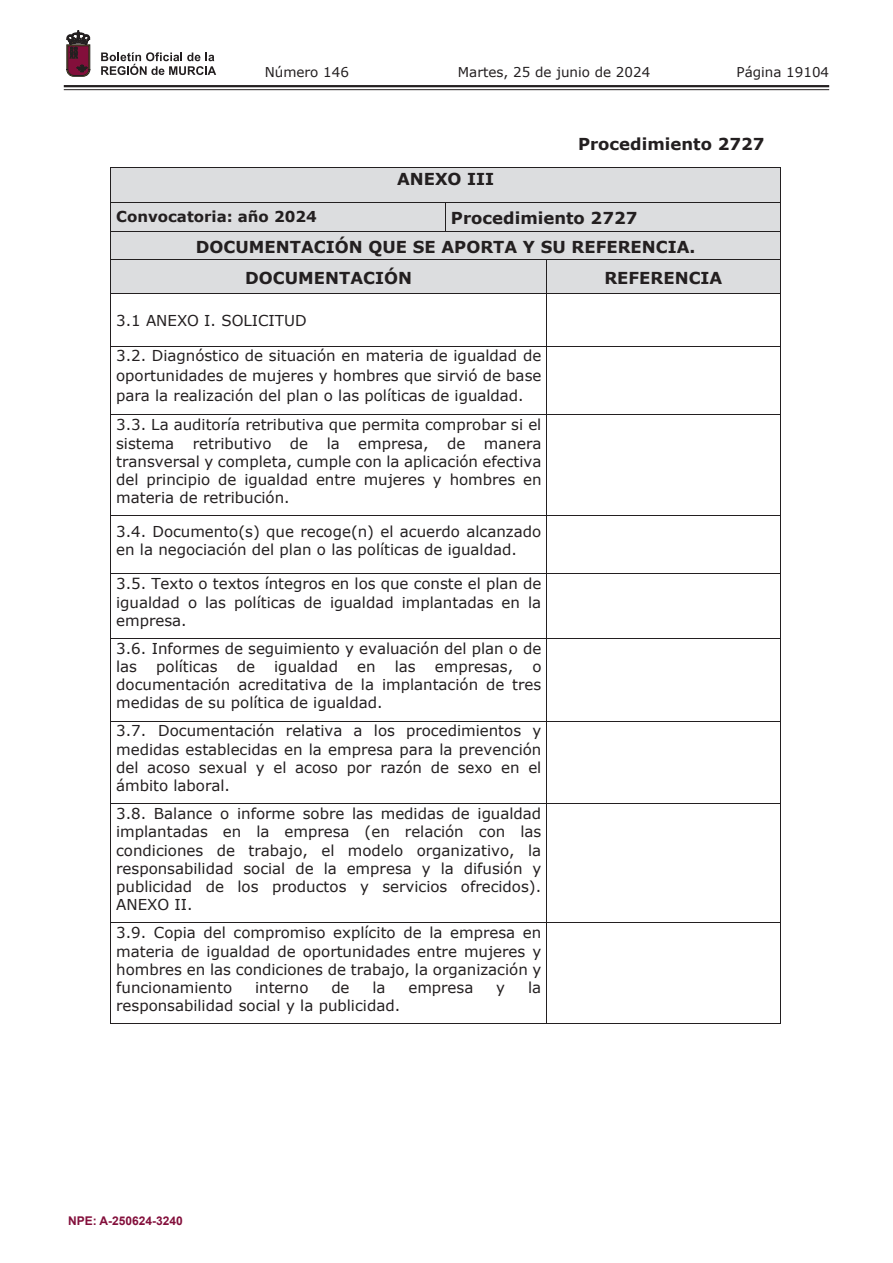
<style>
.page{position:relative;width:893px;height:1263px;background:#fff}
.page>*{position:absolute;margin:0;border:0;box-sizing:border-box;transform-origin:0 0}
.t1{font:700 16.5px/28.7px "Verdana";color:#231f20}
.t2{font:15px/18.3px "Verdana";color:#231f20;text-align:justify}
.t3{font:700 15px "Verdana";color:#231f20}
.t4{font:13.5px "Verdana";color:#231f20}
.t5{font:700 12px "Arial";color:#830f3b}
</style>
<div class="page">
<hr style="left:64px;top:85px;width:765px;height:2px;background:#231f20">
<hr style="left:64px;top:89px;width:765px;height:1px;background:#231f20">
<svg style="left:101px;top:52px;width:115px;height:23px"></svg>
<svg style="left:67px;top:31px;width:23px;height:45px"></svg>
<div style="left:116px;top:168px;width:659px;height:34px;background:#dcdddf"></div>
<hr style="left:111px;top:168px;width:670px;height:1px;background:#231f20">
<hr style="left:111px;top:168px;width:1px;height:34px;background:#231f20">
<hr style="left:780px;top:168px;width:1px;height:34px;background:#231f20">
<div style="left:111px;top:203px;width:334px;height:28px;background:#dcdddf"></div>
<div style="left:446px;top:203px;width:334px;height:28px;background:#dcdddf"></div>
<hr style="left:111px;top:202px;width:670px;height:1px;background:#231f20">
<svg style="left:445px;top:203px;width:1px;height:28px"></svg>
<div style="left:111px;top:232px;width:669px;height:27px;background:#dcdddf"></div>
<hr style="left:111px;top:231px;width:670px;height:1px;background:#231f20">
<svg style="left:780px;top:203px;width:1px;height:56px"></svg>
<div style="left:111px;top:260px;width:435px;height:33px;background:#dcdddf"></div>
<div style="left:546px;top:260px;width:234px;height:33px;background:#dcdddf"></div>
<hr style="left:111px;top:259px;width:670px;height:1px;background:#231f20">
<hr style="left:111px;top:260px;width:1px;height:33px;background:#231f20">
<hr style="left:546px;top:260px;width:1px;height:33px;background:#231f20">
<hr style="left:780px;top:260px;width:1px;height:33px;background:#231f20">
<hr style="left:111px;top:293px;width:670px;height:1px;background:#231f20">
<hr style="left:111px;top:294px;width:1px;height:52px;background:#231f20">
<hr style="left:546px;top:294px;width:1px;height:52px;background:#231f20">
<hr style="left:780px;top:294px;width:1px;height:52px;background:#231f20">
<hr style="left:111px;top:346px;width:670px;height:1px;background:#231f20">
<hr style="left:111px;top:346px;width:1px;height:68px;background:#231f20">
<hr style="left:546px;top:346px;width:1px;height:68px;background:#231f20">
<hr style="left:780px;top:346px;width:1px;height:68px;background:#231f20">
<hr style="left:111px;top:414px;width:670px;height:1px;background:#231f20">
<hr style="left:111px;top:415px;width:1px;height:100px;background:#231f20">
<hr style="left:546px;top:415px;width:1px;height:100px;background:#231f20">
<hr style="left:780px;top:415px;width:1px;height:100px;background:#231f20">
<hr style="left:111px;top:515px;width:670px;height:1px;background:#231f20">
<hr style="left:111px;top:516px;width:1px;height:57px;background:#231f20">
<hr style="left:546px;top:516px;width:1px;height:57px;background:#231f20">
<hr style="left:780px;top:516px;width:1px;height:57px;background:#231f20">
<hr style="left:111px;top:573px;width:670px;height:1px;background:#231f20">
<hr style="left:111px;top:574px;width:1px;height:64px;background:#231f20">
<hr style="left:546px;top:574px;width:1px;height:64px;background:#231f20">
<hr style="left:780px;top:574px;width:1px;height:64px;background:#231f20">
<hr style="left:111px;top:638px;width:670px;height:1px;background:#231f20">
<hr style="left:111px;top:639px;width:1px;height:82px;background:#231f20">
<hr style="left:546px;top:639px;width:1px;height:82px;background:#231f20">
<hr style="left:780px;top:639px;width:1px;height:82px;background:#231f20">
<hr style="left:111px;top:721px;width:670px;height:1px;background:#231f20">
<hr style="left:111px;top:721px;width:1px;height:82px;background:#231f20">
<hr style="left:546px;top:721px;width:1px;height:82px;background:#231f20">
<hr style="left:780px;top:721px;width:1px;height:82px;background:#231f20">
<hr style="left:111px;top:803px;width:670px;height:1px;background:#231f20">
<hr style="left:111px;top:804px;width:1px;height:118px;background:#231f20">
<hr style="left:546px;top:804px;width:1px;height:118px;background:#231f20">
<hr style="left:780px;top:804px;width:1px;height:118px;background:#231f20">
<hr style="left:111px;top:922px;width:670px;height:1px;background:#231f20">
<hr style="left:111px;top:923px;width:1px;height:101px;background:#231f20">
<hr style="left:111px;top:1023px;width:435px;height:1px;background:#231f20">
<hr style="left:546px;top:923px;width:1px;height:101px;background:#231f20">
<hr style="left:547px;top:1023px;width:233px;height:1px;background:#231f20">
<hr style="left:780px;top:923px;width:1px;height:101px;background:#231f20">
<p class="t4" style="left:265px;top:62px;width:86px">Número 146</p>
<p class="t4" style="left:458px;top:62px;width:194px">Martes, 25 de junio de 2024</p>
<p class="t4" style="left:736px;top:62px;width:94px">Página 19104</p>
<p class="t1" style="left:397px;top:164px;width:99px">ANEXO III</p>
<p class="t1" style="left:578px;top:130px;width:188px">Procedimiento 2727</p>
<p class="t3" style="left:116px;top:206px;width:202px">Convocatoria: año 2024</p>
<p class="t1" style="left:196px;top:203px;width:501px;text-indent:255px">Procedimiento 2727<br>DOCUMENTACIÓN QUE SE APORTA Y SU REFERENCIA.</p>
<p class="t1" style="left:245px;top:263px;width:168px">DOCUMENTACIÓN</p>
<p class="t1" style="left:604px;top:263px;width:119px">REFERENCIA</p>
<p class="t2" style="left:116px;top:311px;width:192px">3.1 ANEXO I. SOLICITUD</p>
<p class="t2" style="left:116px;top:346px;width:427px;line-height:19.6px">3.2. Diagnóstico de situación en materia de igualdad de oportunidades de mujeres y hombres que sirvió de base para la realización del plan o las políticas de igualdad.</p>
<p class="t2" style="left:116px;top:415px;width:427px">3.3. La auditoría retributiva que permita comprobar si el sistema retributivo de la empresa, de manera transversal y completa, cumple con la aplicación efectiva del principio de igualdad entre mujeres y hombres en materia de retribución.</p>
<p class="t2" style="left:116px;top:522px;width:427px">3.4. Documento(s) que recoge(n) el acuerdo alcanzado en la negociación del plan o las políticas de igualdad.</p>
<p class="t2" style="left:116px;top:574px;width:427px">3.5. Texto o textos íntegros en los que conste el plan de igualdad o las políticas de igualdad implantadas en la empresa.</p>
<p class="t2" style="left:116px;top:639px;width:427px">3.6. Informes de seguimiento y evaluación del plan o de las</p>
<p class="t2" style="left:156px;top:657px;width:63px">políticas</p>
<p class="t2" style="left:237px;top:657px;width:20px">de</p>
<p class="t2" style="left:274px;top:657px;width:65px">igualdad</p>
<p class="t2" style="left:357px;top:657px;width:20px">en</p>
<p class="t2" style="left:395px;top:657px;width:22px">las</p>
<p class="t2" style="left:435px;top:657px;width:80px">empresas,</p>
<p class="t2" style="left:116px;top:657px;width:427px;text-indent:416px">o documentación acreditativa de la implantación de tres medidas de su política de igualdad.</p>
<p class="t2" style="left:116px;top:722px;width:427px">3.7. Documentación relativa a los procedimientos y medidas establecidas en la empresa para la prevención del acoso sexual y el acoso por razón de sexo en el ámbito laboral.</p>
<p class="t2" style="left:116px;top:804px;width:427px">3.8. Balance o informe sobre las medidas de igualdad implantadas en la empresa (en relación con las condiciones de trabajo, el modelo organizativo, la responsabilidad social de la empresa y la difusión y publicidad de los productos y servicios ofrecidos).<br>ANEXO II.</p>
<p class="t2" style="left:116px;top:923px;width:427px">3.9. Copia del compromiso explícito de la empresa en materia de igualdad de oportunidades entre mujeres y hombres en las condiciones de trabajo, la organización y funcionamiento</p>
<p class="t2" style="left:255px;top:978px;width:55px">interno</p>
<p class="t2" style="left:331px;top:978px;width:20px">de</p>
<p class="t2" style="left:372px;top:978px;width:15px">la</p>
<p class="t2" style="left:408px;top:978px;width:66px">empresa</p>
<p class="t2" style="left:496px;top:978px;width:10px">y</p>
<p class="t2" style="left:528px;top:978px;width:15px">la</p>
<p class="t2" style="left:116px;top:996px;width:285px">responsabilidad social y la publicidad.</p>
<p class="t5" style="left:68px;top:1212px;width:116px">NPE: A-250624-3240</p>
</div>
